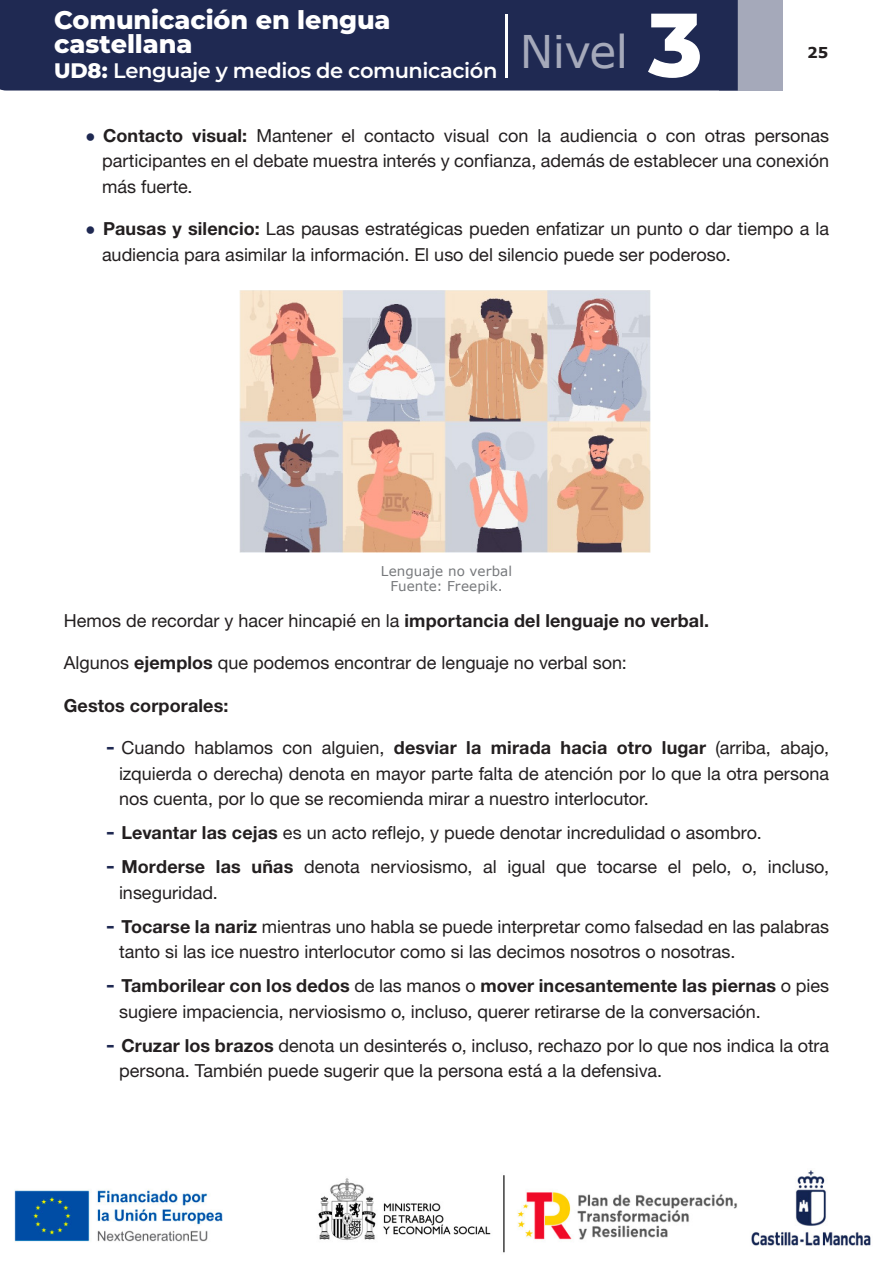
<style>
.page{position:relative;width:893px;height:1263px;background:#fff}
.page>*{position:absolute;margin:0;border:0;box-sizing:border-box;transform-origin:0 0}
.t1{font:45px "Verdana";letter-spacing:-.015em;color:#a5a9ba}
.t2{font:800 25.5px/24px "Montserrat";letter-spacing:-.005em;color:#fff}
.t3{font:600 21px "Montserrat";letter-spacing:-.02em;color:#fff}
.t4{font:18px/25.5px "Helvetica Neue LT 55 Rm";color:#231f20}
.t5{font:18px "Helvetica Neue LT 75 Bd";letter-spacing:.005em;color:#231f20}
.t6{font:700 15px "Verdana";color:#231f20}
.PIE_DE_FOTO{font:13.5px/15px "Verdana";letter-spacing:.005em;color:#76787b;text-align:center}
.s1{font-weight:800}
.s2{font-family:"Montserrat";font-weight:800;font-size:90px;color:#fff}
.s3{font-family:"Verdana";font-weight:700;font-size:15px;color:#1f2952}
.s4{font-family:"Helvetica Neue LT 75 Bd"}
.s5{font-family:"Verdana";font-weight:700;color:#1f2952}
</style>
<div class="page">
<div style="left:719px;top:0;width:63px;height:91px;background:#a5a9ba"></div>
<div style="left:0;top:0;width:738px;height:91px;background:#1f2952"></div>
<hr style="left:505px;top:14px;width:2px;height:64px;background:#fff">
<img style="left:14px;top:1170px;width:857px;height:83px">
<img style="left:239px;top:290px;width:411px;height:263px">
<h2 class="t2" style="left:54px;top:7px;width:338px">Comunicación en lengua castellana</h2>
<p class="t3" style="left:54px;top:56px;width:445px"><span class="s1">UD8:</span> Lenguaje y medios de comunicación</p>
<h1 class="t1" style="left:520px;top:20px;width:184px">Nivel <span class="s2">3</span></h1>
<p class="t6" style="left:807px;top:42px;width:23px">25</p>
<p class="t4" style="left:102px;top:122px;width:729px;text-align:justify;text-indent:-17px"><span class="s3">•</span> <span class="s4">Contacto visual:</span> Mantener el contacto visual con la audiencia o con otras personas participantes en el debate muestra interés y confianza, además de establecer una conexión más fuerte.</p>
<p class="t4" style="left:102px;top:216px;width:729px;text-indent:-17px"><span class="s3">•</span> <span class="s4">Pausas y silencio:</span> Las pausas estratégicas pueden enfatizar un punto o dar tiempo a la audiencia para asimilar la información. El uso del silencio puede ser poderoso.</p>
<p class="PIE_DE_FOTO" style="left:381px;top:563px;width:133px">Lenguaje no verbal<br>Fuente: Freepik.</p>
<p class="t4" style="left:64px;top:607px;width:647px">Hemos de recordar y hacer hincapié en la <span class="s4">importancia del lenguaje no verbal.</span></p>
<p class="t4" style="left:64px;top:649px;width:564px">Algunos <span class="s4">ejemplos</span> que podemos encontrar de lenguaje no verbal son:</p>
<p class="t5" style="left:64px;top:694px;width:166px">Gestos corporales:</p>
<p class="t4" style="left:119px;top:734px;width:712px;text-align:justify;text-indent:-13px"><span class="s5">-</span> Cuando hablamos con alguien, <span class="s4">desviar la mirada hacia otro lugar</span> (arriba, abajo, izquierda o derecha) denota en mayor parte falta de atención por lo que la otra persona nos cuenta, por lo que se recomienda mirar a nuestro interlocutor.</p>
<p class="t4" style="left:106px;top:819px;width:657px"><span class="s5">-</span> <span class="s4">Levantar las cejas</span> es un acto reflejo, y puede denotar incredulidad o asombro.</p>
<p class="t4" style="left:119px;top:853px;width:712px;text-indent:-13px"><span class="s5">-</span> <span class="s4">Morderse las uñas</span> denota nerviosismo, al igual que tocarse el pelo, o, incluso, inseguridad.</p>
<p class="t4" style="left:119px;top:913px;width:712px;text-indent:-13px"><span class="s5">-</span> <span class="s4">Tocarse la nariz</span> mientras uno habla se puede interpretar como falsedad en las palabras tanto si las ice nuestro interlocutor como si las decimos nosotros o nosotras.</p>
<p class="t4" style="left:119px;top:972px;width:712px;text-indent:-13px"><span class="s5">-</span> <span class="s4">Tamborilear con los dedos</span> de las manos o <span class="s4">mover incesantemente las piernas</span> o pies sugiere impaciencia, nerviosismo o, incluso, querer retirarse de la conversación.</p>
<p class="t4" style="left:119px;top:1032px;width:712px;text-indent:-13px"><span class="s5">-</span> <span class="s4">Cruzar los brazos</span> denota un desinterés o, incluso, rechazo por lo que nos indica la otra persona. También puede sugerir que la persona está a la defensiva.</p>
</div>
